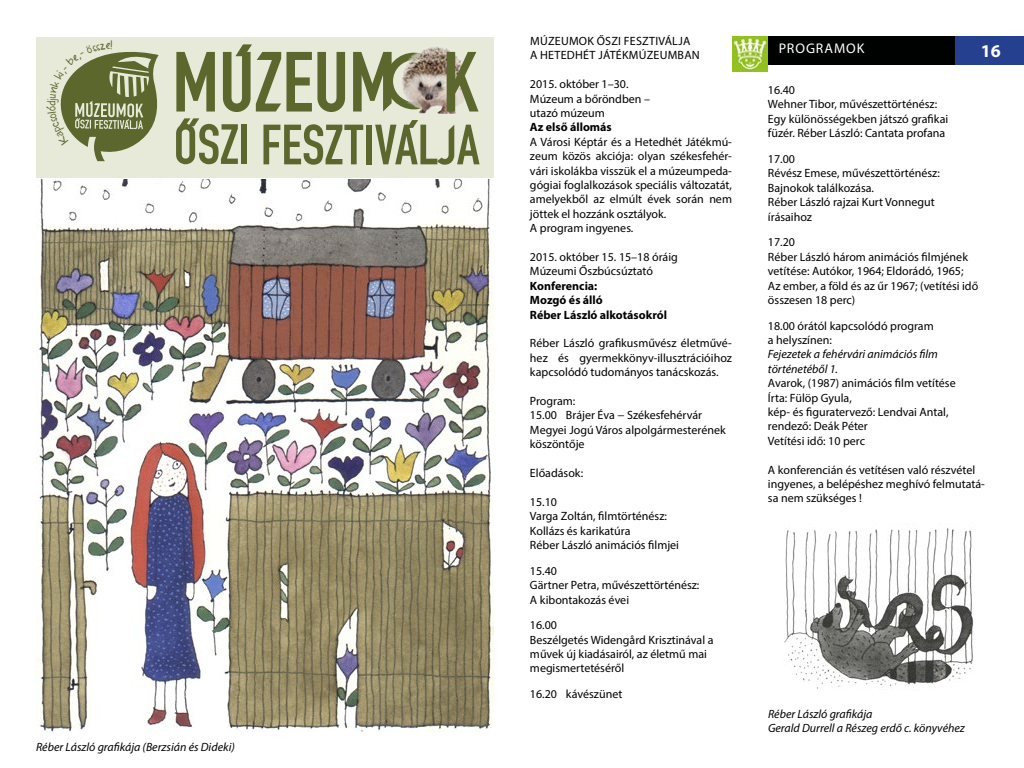
<style>
.page{position:relative;width:1024px;height:768px;background:#fff}
.page>*{position:absolute;margin:0;border:0;box-sizing:border-box;transform-origin:0 0}
.t1{font:700 18px "Myriad Pro";color:#fff}
.t2{font:14px "Myriad Pro";letter-spacing:.065em;color:#fff}
.t3{font:12px/14.4px "Myriad Pro";color:#000}
.t4{font:italic 12px/14.4px "Myriad Pro";color:#000}
.t5{font:700 12px/14.4px "Myriad Pro";color:#000}
.t6{font:12px/14.4px "Myriad Pro";letter-spacing:.02em;color:#000}
</style>
<div class="page">
<div style="left:955px;top:36px;width:69px;height:28px;background:#25408f"></div>
<div style="left:768px;top:36px;width:187px;height:28px;background:#000101"></div>
<img style="left:36px;top:179px;width:458px;height:553px">
<img style="left:732px;top:36px;width:36px;height:36px">
<img style="left:784px;top:528px;width:189px;height:163px">
<div style="left:36px;top:37px;width:458px;height:141px;background:#e7e9d9"></div>
<div style="left:242px;top:124px;width:5px;height:40px;background:#5c672d"></div>
<svg style="left:176px;top:118px;width:62px;height:46px"></svg>
<svg style="left:263px;top:124px;width:100px;height:41px"></svg>
<div style="left:366px;top:125px;width:6px;height:39px;background:#5c672d"></div>
<svg style="left:375px;top:120px;width:105px;height:45px"></svg>
<img style="left:419px;top:46px;width:57px;height:68px">
<svg style="left:176px;top:52px;width:39px;height:60px"></svg>
<svg style="left:353px;top:52px;width:126px;height:60px"></svg>
<svg style="left:223px;top:44px;width:122px;height:68px"></svg>
<svg style="left:60px;top:51px;width:99px;height:110px"></svg>
<p class="t4" style="left:36px;top:740px;width:200px">Réber László grafikája (Berzsián és Dideki)</p>
<p class="t6" style="left:530px;top:34px;width:171px">MÚZEUMOK ŐSZI FESZTIVÁLJA<br>A HETEDHÉT JÁTÉKMÚZEUMBAN</p>
<p class="t3" style="left:530px;top:77px;width:122px">2015. október 1–30.<br>Múzeum a bőröndben – utazó múzeum</p>
<p class="t5" style="left:530px;top:120px;width:83px">Az első állomás</p>
<p class="t3" style="left:530px;top:134px;width:204px">A Városi Képtár és a Hetedhét Játékmú&shy;zeum közös akciója: olyan székesfehér&shy;vári iskolákba visszük el a múzeumpeda&shy;gógiai foglalkozások speciális változatát, amelyekből az elmúlt évek során nem jöttek el hozzánk osztályok.<br>A program ingyenes.</p>
<p class="t3" style="left:530px;top:250px;width:149px">2015. október 15. 15–18 óráig<br>Múzeumi Őszbúcsúztató</p>
<p class="t5" style="left:530px;top:278px;width:139px">Konferencia:<br>Mozgó és álló<br>Réber László alkotásokról</p>
<p class="t3" style="left:530px;top:336px;width:203px;text-align:justify">Réber László grafikusművész életművé&shy;hez és gyermekkönyv-illusztrációihoz kapcsolódó tudományos tanácskozás.</p>
<p class="t3" style="left:530px;top:394px;width:197px">Program:<br>15.00 Brájer Éva − Székesfehérvár<br>Megyei Jogú Város alpolgármesterének köszöntője</p>
<p class="t3" style="left:530px;top:466px;width:55px">Előadások:</p>
<p class="t3" style="left:530px;top:494px;width:151px">15.10<br>Varga Zoltán, filmtörténész:<br>Kollázs és karikatúra<br>Réber László animációs filmjei</p>
<p class="t3" style="left:530px;top:563px;width:171px">15.40<br>Gärtner Petra, művészettörténész:<br>A kibontakozás évei</p>
<p class="t3" style="left:530px;top:618px;width:185px">16.00<br>Beszélgetés Widengård Krisztinával a művek új kiadásairól, az életmű mai megismertetéséről</p>
<p class="t3" style="left:530px;top:687px;width:94px">16.20 kávészünet</p>
<p class="t2" style="left:779px;top:39px;width:87px">PROGRAMOK</p>
<h1 class="t1" style="left:981px;top:39px;width:21px">16</h1>
<p class="t3" style="left:768px;top:83px;width:182px">16.40<br>Wehner Tibor, művészettörténész:<br>Egy különösségekben játszó grafikai füzér. Réber László: Cantata profana</p>
<p class="t3" style="left:768px;top:152px;width:173px">17.00<br>Révész Emese, művészettörténész:<br>Bajnokok találkozása.<br>Réber László rajzai Kurt Vonnegut írásaihoz</p>
<p class="t3" style="left:768px;top:235px;width:212px">17.20<br>Réber László három animációs filmjének vetítése: Autókor, 1964; Eldorádó, 1965;<br>Az ember, a föld és az űr 1967; (vetítési idő összesen 18 perc)</p>
<p class="t3" style="left:768px;top:318px;width:167px">18.00 órától kapcsolódó program a helyszínen:</p>
<p class="t4" style="left:768px;top:347px;width:171px">Fejezetek a fehérvári animációs film történetéből 1.</p>
<p class="t3" style="left:768px;top:376px;width:189px">Avarok, (1987) animációs film vetítése<br>Írta: Fülöp Gyula,<br>kép- és figuratervező: Lendvai Antal, rendező: Deák Péter<br>Vetítési idő: 10 perc</p>
<p class="t3" style="left:768px;top:462px;width:218px">A konferencián és vetítésen való részvétel ingyenes, a belépéshez meghívó felmutatá&shy;sa nem szükséges !</p>
<p class="t4" style="left:768px;top:707px;width:198px">Réber László grafikája<br>Gerald Durrell a Részeg erdő c. könyvéhez</p>
</div>
